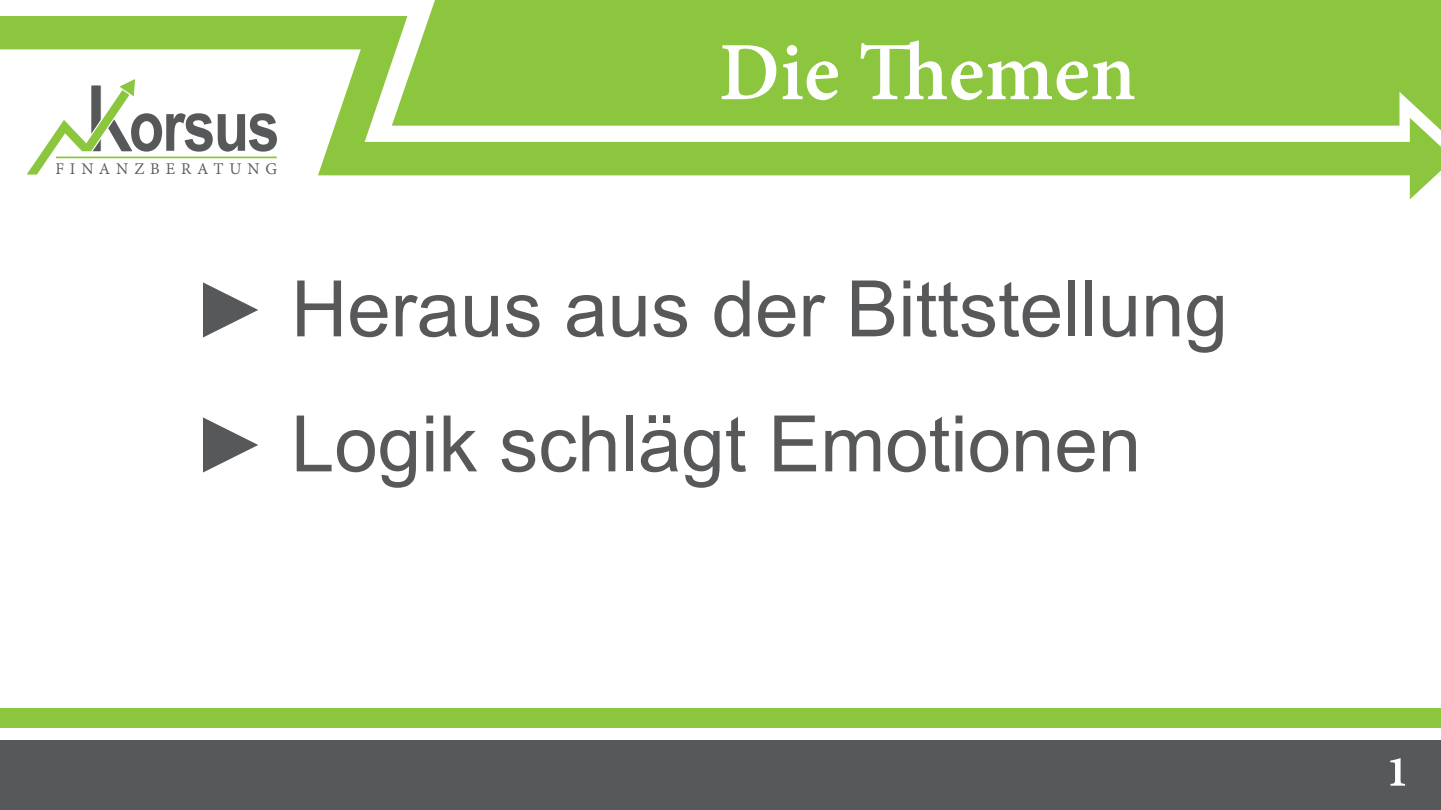
<style>
.page{position:relative;width:1441px;height:810px;background:#fff}
.page>*{position:absolute;margin:0;border:0;box-sizing:border-box;transform-origin:0 0}
.t1{font:700 90px "Adobe Devanagari";color:#fff}
.t2{font:78px/135px "Arial";color:#57585a}
.t3{font:700 70.65px "Arial Narrow";letter-spacing:-.025em;color:#57585a}
.t4{font:700 54px "Adobe Devanagari";color:#fff}
.t5{font:17.7px "Adobe Devanagari";letter-spacing:.335em;color:#57585a}
</style>
<div class="page">
<div style="left:0;top:740px;width:1440px;height:70px;background:#57585a"></div>
<div style="left:0;top:708px;width:1440px;height:19px;background:#8bc63e"></div>
<svg style="left:0;top:0;width:1440px;height:176px"></svg>
<svg style="left:1399px;top:92px;width:41px;height:108px"></svg>
<p class="t3" style="left:129px;top:72px;width:152px">orsus</p>
<p class="t5" style="left:55px;top:159px;width:223px">FINANZBERATUNG</p>
<p class="t1" style="left:718px;top:21px;width:418px">Die Themen</p>
<p class="t2" style="left:192px;top:241px;width:1037px">► Heraus aus der Bittstellung ► Logik schlägt Emotionen</p>
<p class="t4" style="left:1384px;top:739px;width:26px">1</p>
</div>
